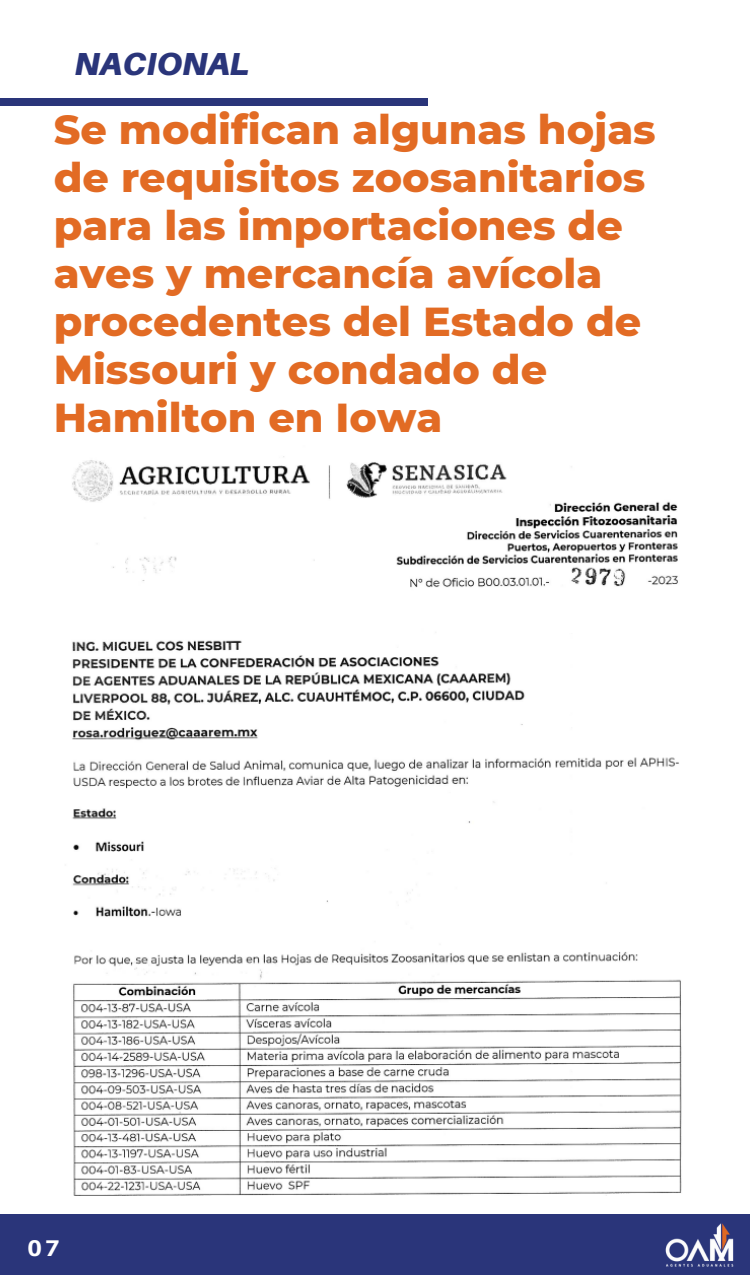
<style>
.page{position:relative;width:750px;height:1275px;background:#fff}
.page>*{position:absolute;margin:0;border:0;box-sizing:border-box;transform-origin:0 0}
.t1{font:800 41.2px/48px "Montserrat";color:#e26b24}
.t2{font:italic 900 31.9px "Aileron";color:#2a357a}
.t3{font:800 22.7px "Aileron";color:#fff}
</style>
<div class="page">
<div style="left:0;top:1214px;width:750px;height:61px;background:#2a357a"></div>
<div style="left:0;top:99px;width:428px;height:6px;background:#2a357a"></div>
<img style="left:665px;top:1223px;width:69px;height:44px">
<img style="left:72px;top:456px;width:610px;height:740px">
<div style="left:450px;top:602px;width:300px;height:30px;background:#fff"></div>
<div style="left:550px;top:439px;width:200px;height:26px;background:#fff"></div>
<p class="t2" style="left:75px;top:44px;width:176px">NACIONAL</p>
<p class="t1" style="left:54px;top:106px;width:604px">Se modifican algunas hojas de requisitos zoosanitarios para las importaciones de aves y mercancía avícola procedentes del Estado de<br>Missouri y condado de<br>Hamilton en Iowa</p>
<p class="t3" style="left:27px;top:1234px;width:34px">07</p>
</div>
